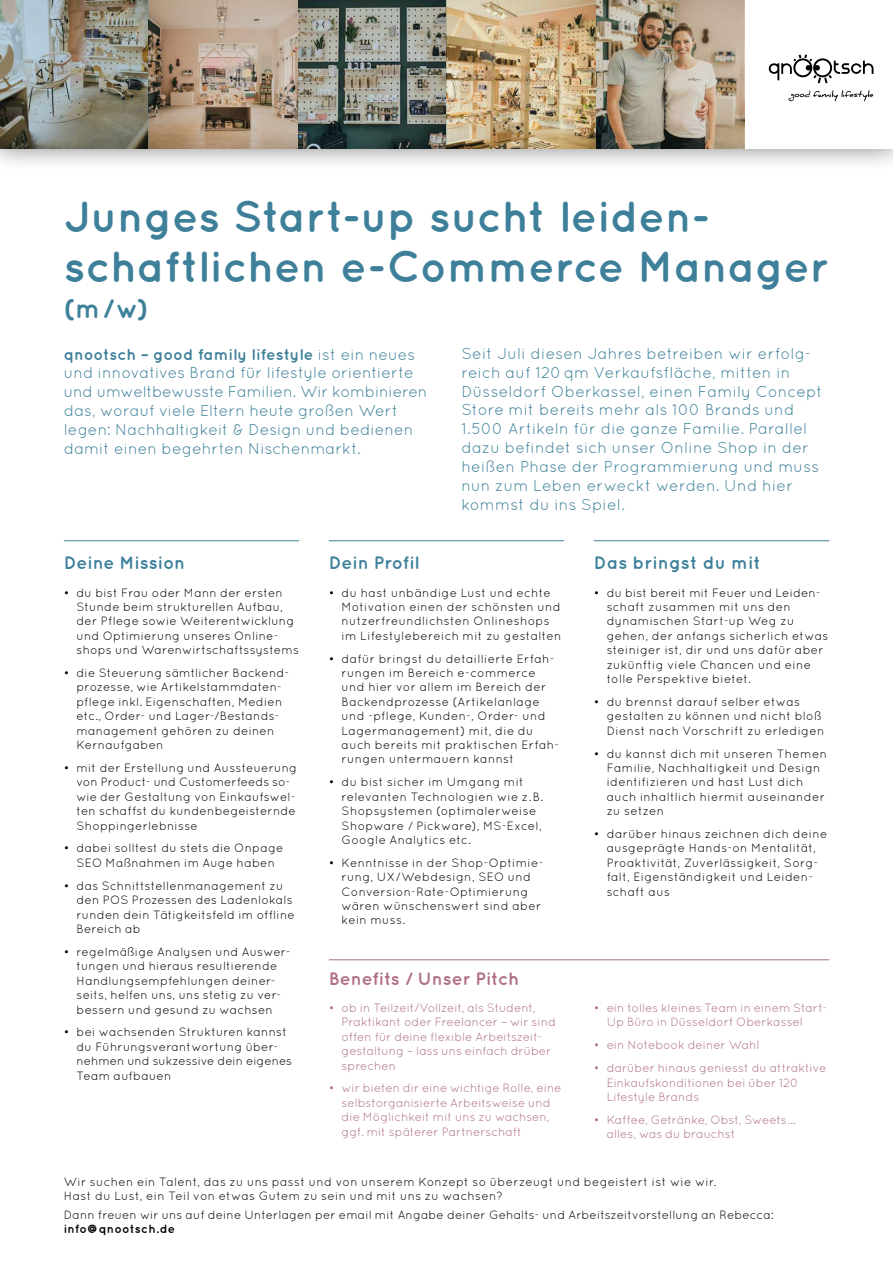
<style>
.page{position:relative;width:893px;height:1263px;background:#fff}
.page>*{position:absolute;margin:0;border:0;box-sizing:border-box;transform-origin:0 0}
.t1{font:700 43.5px/49.5px "Quicksand";color:#3e809a}
.t2{font:700 27px "Quicksand";color:#3e809a}
.t3{font:700 18px "Quicksand";letter-spacing:.005em;color:#3e809a}
.t4{font:700 18px "Quicksand";letter-spacing:-.005em;color:#af7082}
.t5{font:15.75px/18.9px "Quicksand";letter-spacing:.005em;color:#3e809a}
.t6{font:12px/14.4px "Quicksand";letter-spacing:.02em;color:#000}
.t7{font:12px/14.4px "Quicksand";letter-spacing:-.005em;color:#af7082}
.t8{font:700 12px "Quicksand";letter-spacing:.02em;color:#000}
.s1{font-weight:700}
</style>
<div class="page">
<hr style="left:64px;top:540px;width:235px;height:1px;background:#3e809a">
<hr style="left:329px;top:540px;width:235px;height:1px;background:#3e809a">
<hr style="left:329px;top:959px;width:500px;height:1px;background:#af7082">
<hr style="left:594px;top:540px;width:235px;height:1px;background:#3e809a">
<div style="left:0;top:0;width:893px;height:173px;background:#000;opacity:.5"></div>
<div style="left:0;top:0;width:893px;height:149px;background:#fff"></div>
<svg style="left:769px;top:55px;width:104px;height:28px"></svg>
<svg style="left:788px;top:90px;width:85px;height:11px"></svg>
<img style="left:149px;top:0;width:149px;height:149px">
<img style="left:446px;top:0;width:149px;height:149px">
<img style="left:298px;top:0;width:148px;height:149px">
<img style="left:595px;top:0;width:149px;height:149px">
<img style="left:0;top:0;width:149px;height:149px">
<h1 class="t1" style="left:64px;top:191px;width:767px">Junges Start-up sucht leiden&shy;schaftlichen e-Commerce Manager</h1>
<h2 class="t2" style="left:64px;top:292px;width:86px">(m/w)</h2>
<p class="t5" style="left:64px;top:344px;width:365px"><span class="s1">qnootsch – good family lifestyle</span> ist ein neues und innovatives Brand für lifestyle orientierte und umweltbewusste Familien. Wir kombinieren das, worauf viele Eltern heute großen Wert legen: Nachhaltigkeit &amp; Design und bedienen damit einen begehrten Nischenmarkt.</p>
<p class="t5" style="left:461px;top:344px;width:363px">Seit Juli diesen Jahres betreiben wir erfolg&shy;reich auf 120qm Verkaufsfläche, mitten in Düsseldorf Oberkassel, einen Family Concept Store mit bereits mehr als 100 Brands und 1.500 Artikeln für die ganze Familie. Parallel dazu befindet sich unser Online Shop in der heißen Phase der Programmierung und muss nun zum Leben erweckt werden. Und hier kommst du ins Spiel.</p>
<h3 class="t3" style="left:64px;top:552px;width:123px">Deine Mission</h3>
<p class="t6" style="left:77px;top:585px;width:224px;text-indent:-13px">• du bist Frau oder Mann der ersten Stunde beim strukturellen Aufbau, der Pflege sowie Weiterentwicklung und Optimierung unseres Online&shy;shops und Warenwirtschaftssystems</p>
<p class="t6" style="left:77px;top:665px;width:214px;text-indent:-13px">• die Steuerung sämtlicher Backend&shy;prozesse, wie Artikelstammdaten&shy;pflege inkl. Eigenschaften, Medien etc., Order- und Lager-/Bestands&shy;management gehören zu deinen<br>Kernaufgaben</p>
<p class="t6" style="left:77px;top:760px;width:222px;text-indent:-13px">• mit der Erstellung und Aussteuerung von Product- und Customerfeeds so&shy;wie der Gestaltung von Einkaufswel&shy;ten schaffst du kundenbegeisternde Shoppingerlebnisse</p>
<p class="t6" style="left:64px;top:841px;width:221px;text-align:center">• dabei solltest du stets die Onpage<br>SEO Maßnahmen im Auge haben</p>
<p class="t6" style="left:77px;top:878px;width:220px;text-indent:-13px">• das Schnittstellenmanagement zu den POS Prozessen des Ladenlokals runden dein Tätigkeitsfeld im offline<br>Bereich ab</p>
<p class="t6" style="left:64px;top:944px;width:228px;text-align:center">• regelmäßige Analysen und Auswer&shy;tungen und hieraus resultierende Handlungsempfehlungen deiner&shy;seits, helfen uns, uns stetig zu ver&shy;bessern und gesund zu wachsen</p>
<p class="t6" style="left:77px;top:1025px;width:217px;text-indent:-13px">• bei wachsenden Strukturen kannst du Führungsverantwortung über&shy;nehmen und sukzessive dein eigenes<br>Team aufbauen</p>
<h3 class="t3" style="left:329px;top:552px;width:92px">Dein Profil</h3>
<p class="t6" style="left:342px;top:585px;width:221px;text-indent:-13px">• du hast unbändige Lust und echte Motivation einen der schönsten und nutzerfreundlichsten Onlineshops im Lifestylebereich mit zu gestalten</p>
<p class="t6" style="left:342px;top:651px;width:219px;text-indent:-13px">• dafür bringst du detaillierte Erfah&shy;rungen im Bereich e-commerce und hier vor allem im Bereich der<br>Backendprozesse (Artikelanlage und -pflege, Kunden-, Order- und<br>Lagermanagement) mit, die du auch bereits mit praktischen Erfah&shy;rungen untermauern kannst</p>
<p class="t6" style="left:342px;top:775px;width:203px;text-indent:-13px">• du bist sicher im Umgang mit relevanten Technologien wie z.B.<br>Shopsystemen (optimalerweise<br>Shopware / Pickware), MS-Excel,<br>Google Analytics etc.</p>
<p class="t6" style="left:342px;top:855px;width:204px;text-indent:-13px">• Kenntnisse in der Shop-Optimie&shy;rung, UX/Webdesign, SEO und<br>Conversion-Rate-Optimierung wären wünschenswert sind aber kein muss.</p>
<h3 class="t4" style="left:329px;top:967px;width:192px">Benefits / Unser Pitch</h3>
<p class="t7" style="left:342px;top:1000px;width:216px;text-indent:-13px">• ob in Teilzeit/Vollzeit, als Student,<br>Praktikant oder Freelancer – wir sind offen für deine flexible Arbeitszeit&shy;gestaltung – lass uns einfach drüber sprechen</p>
<p class="t7" style="left:342px;top:1081px;width:222px;text-indent:-13px">• wir bieten dir eine wichtige Rolle, eine selbstorganisierte Arbeitsweise und die Möglichkeit mit uns zu wachsen, ggf. mit späterer Partnerschaft</p>
<h3 class="t3" style="left:594px;top:552px;width:168px">Das bringst du mit</h3>
<p class="t6" style="left:607px;top:585px;width:223px;text-indent:-13px">• du bist bereit mit Feuer und Leiden&shy;schaft zusammen mit uns den dynamischen Start-up Weg zu gehen, der anfangs sicherlich etwas steiniger ist, dir und uns dafür aber zukünftig viele Chancen und eine tolle Perspektive bietet.</p>
<p class="t6" style="left:607px;top:694px;width:219px;text-indent:-13px">• du brennst darauf selber etwas gestalten zu können und nicht bloß<br>Dienst nach Vorschrift zu erledigen</p>
<p class="t6" style="left:607px;top:746px;width:222px;text-indent:-13px">• du kannst dich mit unseren Themen<br>Familie, Nachhaltigkeit und Design identifizieren und hast Lust dich auch inhaltlich hiermit auseinander zu setzen</p>
<p class="t6" style="left:607px;top:826px;width:222px;text-indent:-13px">• darüber hinaus zeichnen dich deine ausgeprägte Hands-on Mentalität,<br>Proaktivität, Zuverlässigkeit, Sorg&shy;falt, Eigenständigkeit und Leiden&shy;schaft aus</p>
<p class="t7" style="left:607px;top:1000px;width:222px;text-indent:-13px">• ein tolles kleines Team in einem Start-<br>Up Büro in Düsseldorf Oberkassel</p>
<p class="t7" style="left:594px;top:1038px;width:167px">• ein Notebook deiner Wahl</p>
<p class="t7" style="left:607px;top:1061px;width:221px;text-indent:-13px">• darüber hinaus geniesst du attraktive<br>Einkaufskonditionen bei über 120<br>Lifestyle Brands</p>
<p class="t7" style="left:607px;top:1112px;width:191px;text-indent:-13px">• Kaffee, Getränke, Obst, Sweets… alles, was du brauchst</p>
<p class="t6" style="left:64px;top:1174px;width:654px">Wir suchen ein Talent, das zu uns passt und von unserem Konzept so überzeugt und begeistert ist wie wir.<br>Hast du Lust, ein Teil von etwas Gutem zu sein und mit uns zu wachsen?</p>
<p class="t6" style="left:64px;top:1207px;width:711px">Dann freuen wir uns auf deine Unterlagen per email mit Angabe deiner Gehalts- und Arbeitszeitvorstellung an Rebecca:</p>
<p class="t8" style="left:64px;top:1222px;width:113px">info@qnootsch.de</p>
</div>
